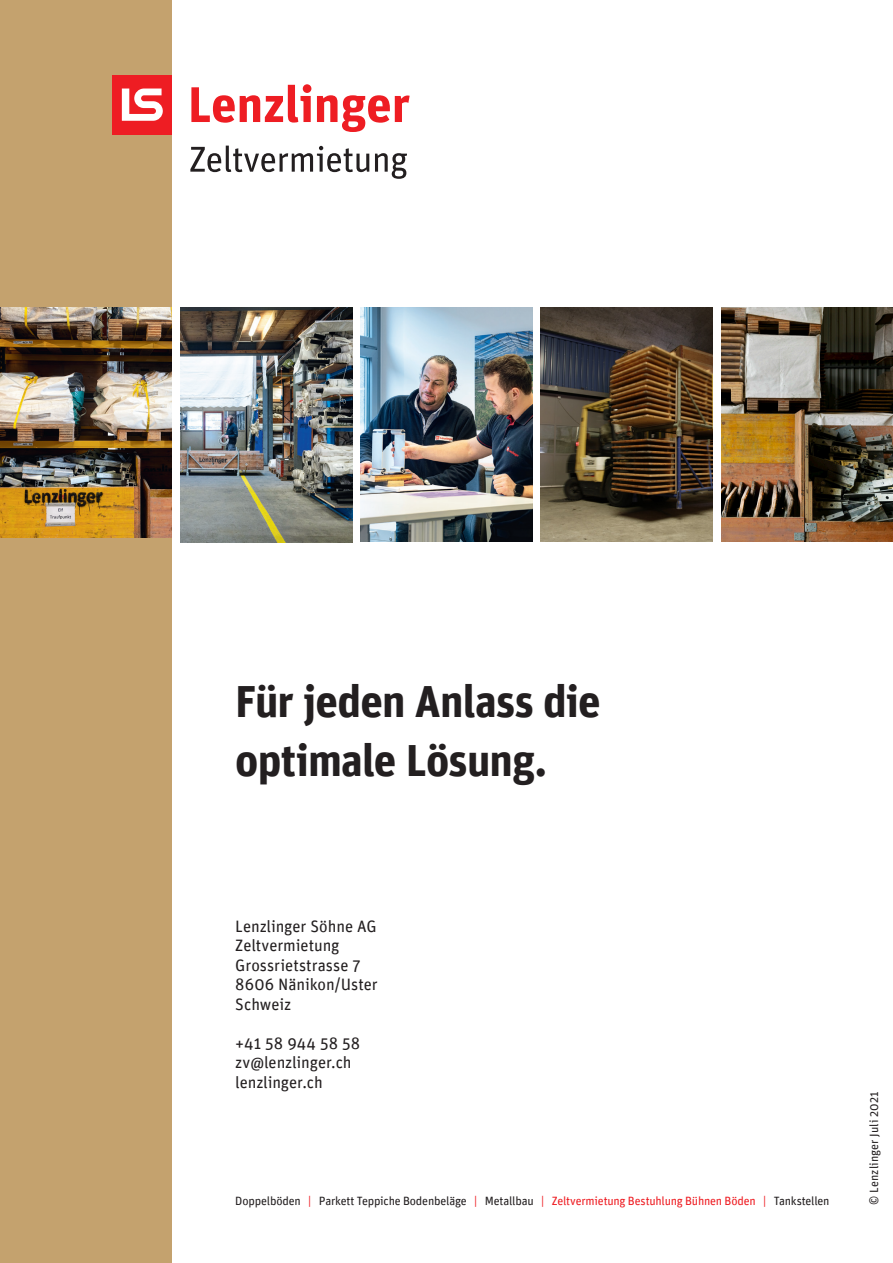
<style>
.page{position:relative;width:893px;height:1263px;background:#fff}
.page>*{position:absolute;margin:0;border:0;box-sizing:border-box;transform-origin:0 0}
.t1{font:700 45px/58.5px "Unit";letter-spacing:-.02em;color:#231f20}
.t2{font:16.5px/19.5px "Unit";letter-spacing:-.005em;color:#231f20}
.t3{font:12px "Unit";letter-spacing:-.015em;color:#231f20}
.t4{font:12px "Unit";letter-spacing:.01em;color:#231f20}
.s1{color:#ee1d23}
</style>
<div class="page">
<img style="left:541px;top:308px;width:172px;height:234px">
<img style="left:721px;top:307px;width:172px;height:235px">
<div style="left:0;top:0;width:172px;height:1263px;background:#c4a26e"></div>
<div style="left:112px;top:75px;width:59px;height:59px;background:#ee1d23"></div>
<svg style="left:122px;top:89px;width:41px;height:32px"></svg>
<svg style="left:191px;top:84px;width:219px;height:48px"></svg>
<svg style="left:190px;top:146px;width:217px;height:33px"></svg>
<img style="left:180px;top:308px;width:172px;height:234px">
<img style="left:361px;top:307px;width:171px;height:235px">
<img style="left:0;top:307px;width:171px;height:230px">
<h1 class="t1" style="left:235px;top:671px;width:367px">Für jeden Anlass die optimale Lösung.</h1>
<p class="t2" style="left:235px;top:916px;width:144px">Lenzlinger Söhne AG<br>Zeltvermietung<br>Grossrietstrasse 7<br>8606 Nänikon/Uster<br>Schweiz</p>
<p class="t2" style="left:235px;top:1033px;width:126px">+41 58 944 58 58 zv@lenzlinger.ch lenzlinger.ch</p>
<p class="t3" style="left:235px;top:1194px;width:596px">Doppelböden <span class="s1">|</span> Parkett Teppiche Bodenbeläge <span class="s1">|</span> Metallbau <span class="s1">| Zeltvermietung Bestuhlung Bühnen Böden |</span> Tankstellen</p>
<p class="t4" style="left:867px;top:1205px;width:115px;rotate:-90deg">© Lenzlinger Juli 2021</p>
</div>
